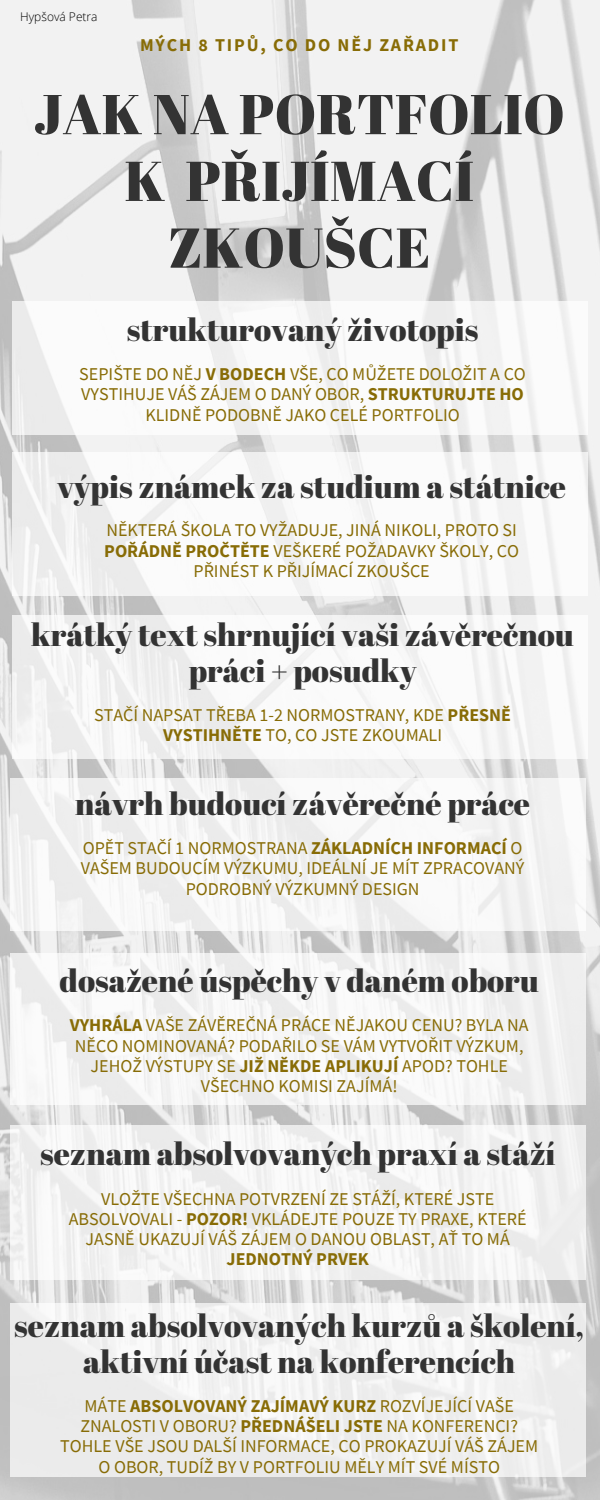
<style>
.page{position:relative;width:600px;height:1500px;background:#fff}
.page>*{position:absolute;margin:0;border:0;box-sizing:border-box;transform-origin:0 0}
.t1{font:56px/66.8px "Abril Fatface";color:#333;text-align:center}
.t2{font:31.5px/36px "Abril Fatface";color:#333;text-align:center}
.t3{font:18px/20.2px "Source Sans Pro";color:#886c06;text-align:center}
.t4{font:700 18px "Source Sans Pro";letter-spacing:.1em;color:#886c06}
.t5{font:700 18px "Source Sans Pro";color:#886c06}
.t6{font:300 12px "Open Sans";color:#000}
.s1{font-weight:700}
</style>
<div class="page">
<img style="left:0;top:0;width:600px;height:1500px">
<div style="left:12px;top:301px;width:576px;height:134px;background:linear-gradient(to right,#f7f7f7,#f8f8f8)"></div>
<div style="left:12px;top:452px;width:576px;height:144px;background:linear-gradient(to right,#f3f3f3,#fbfbfb)"></div>
<div style="left:12px;top:615px;width:576px;height:144px;background:linear-gradient(to right,#f2f2f2,#f9f9f9)"></div>
<div style="left:10px;top:779px;width:576px;height:153px;background:#f6f6f6"></div>
<div style="left:10px;top:953px;width:576px;height:152px;background:#f5f5f5"></div>
<div style="left:10px;top:1125px;width:576px;height:155px;background:#f3f3f3"></div>
<div style="left:10px;top:1303px;width:576px;height:174px;background:#eee"></div>
<p class="t6" style="left:20px;top:8px;width:79px">Hypšová Petra</p>
<p class="t4" style="left:140px;top:33px;width:320px">MÝCH 8 TIPŮ, CO DO NĚJ ZAŘADIT</p>
<h1 class="t1" style="left:34px;top:79px;width:533px">JAK NA PORTFOLIO<br>K PŘIJÍMACÍ<br>ZKOUŠCE</h1>
<h2 class="t2" style="left:127px;top:311px;width:353px">strukturovaný životopis</h2>
<p class="t3" style="left:79px;top:364px;width:448px">SEPIŠTE DO NĚJ <span class="s1">V BODECH</span> VŠE, CO MŮŽETE DOLOŽIT A CO<br>VYSTIHUJE VÁŠ ZÁJEM O DANÝ OBOR, <span class="s1">STRUKTURUJTE HO<br></span>KLIDNĚ PODOBNĚ JAKO CELÉ PORTFOLIO</p>
<h2 class="t2" style="left:57px;top:468px;width:511px">výpis známek za studium a státnice</h2>
<p class="t3" style="left:104px;top:520px;width:416px">NĚKTERÁ ŠKOLA TO VYŽADUJE, JINÁ NIKOLI, PROTO SI<br><span class="s1">POŘÁDNĚ PROČTĚTE</span> VEŠKERÉ POŽADAVKY ŠKOLY, CO<br>PŘINÉST K PŘIJÍMACÍ ZKOUŠCE</p>
<h2 class="t2" style="left:31px;top:616px;width:544px">krátký text shrnující vaši závěrečnou práci + posudky</h2>
<p class="t3" style="left:94px;top:705px;width:418px">STAČÍ NAPSAT TŘEBA 1-2 NORMOSTRANY, KDE <span class="s1">PŘESNĚ<br>VYSTIHNĚTE</span> TO, CO JSTE ZKOUMALI</p>
<h2 class="t2" style="left:75px;top:785px;width:457px">návrh budoucí závěrečné práce</h2>
<p class="t3" style="left:81px;top:838px;width:445px">OPĚT STAČÍ 1 NORMOSTRANA <span class="s1">ZÁKLADNÍCH INFORMACÍ</span> O<br>VAŠEM BUDOUCÍM VÝZKUMU, IDEÁLNÍ JE MÍT ZPRACOVANÝ<br>PODROBNÝ VÝZKUMNÝ DESIGN</p>
<h2 class="t2" style="left:60px;top:962px;width:481px">dosažené úspěchy v daném oboru</h2>
<p class="t3" style="left:70px;top:1015px;width:460px"><span class="s1">VYHRÁLA</span> VAŠE ZÁVĚREČNÁ PRÁCE NĚJAKOU CENU? BYLA NA NĚCO NOMINOVANÁ? PODAŘILO SE VÁM VYTVOŘIT VÝZKUM, JEHOŽ VÝSTUPY SE <span class="s1">JIŽ NĚKDE APLIKUJÍ</span> APOD? TOHLE VŠECHNO KOMISI ZAJÍMÁ!</p>
<h2 class="t2" style="left:40px;top:1135px;width:517px">seznam absolvovaných praxí a stáží</h2>
<p class="t3" style="left:69px;top:1188px;width:459px">VLOŽTE VŠECHNA POTVRZENÍ ZE STÁŽÍ, KTERÉ JSTE<br>ABSOLVOVALI - <span class="s1">POZOR!</span> VKLÁDEJTE POUZE TY PRAXE, KTERÉ<br>JASNĚ UKAZUJÍ VÁŠ ZÁJEM O DANOU OBLAST, AŤ TO MÁ</p>
<p class="t5" style="left:227px;top:1248px;width:144px">JEDNOTNÝ PRVEK</p>
<h2 class="t2" style="left:14px;top:1307px;width:571px">seznam absolvovaných kurzů a školení, aktivní účast na konferencích</h2>
<p class="t3" style="left:60px;top:1395px;width:479px">MÁTE <span class="s1">ABSOLVOVANÝ ZAJÍMAVÝ KURZ</span> ROZVÍJEJÍCÍ VAŠE ZNALOSTI V OBORU? <span class="s1">PŘEDNÁŠELI JSTE</span> NA KONFERENCI?<br>TOHLE VŠE JSOU DALŠÍ INFORMACE, CO PROKAZUJÍ VÁŠ ZÁJEM O OBOR, TUDÍŽ BY V PORTFOLIU MĚLY MÍT SVÉ MÍSTO</p>
</div>
